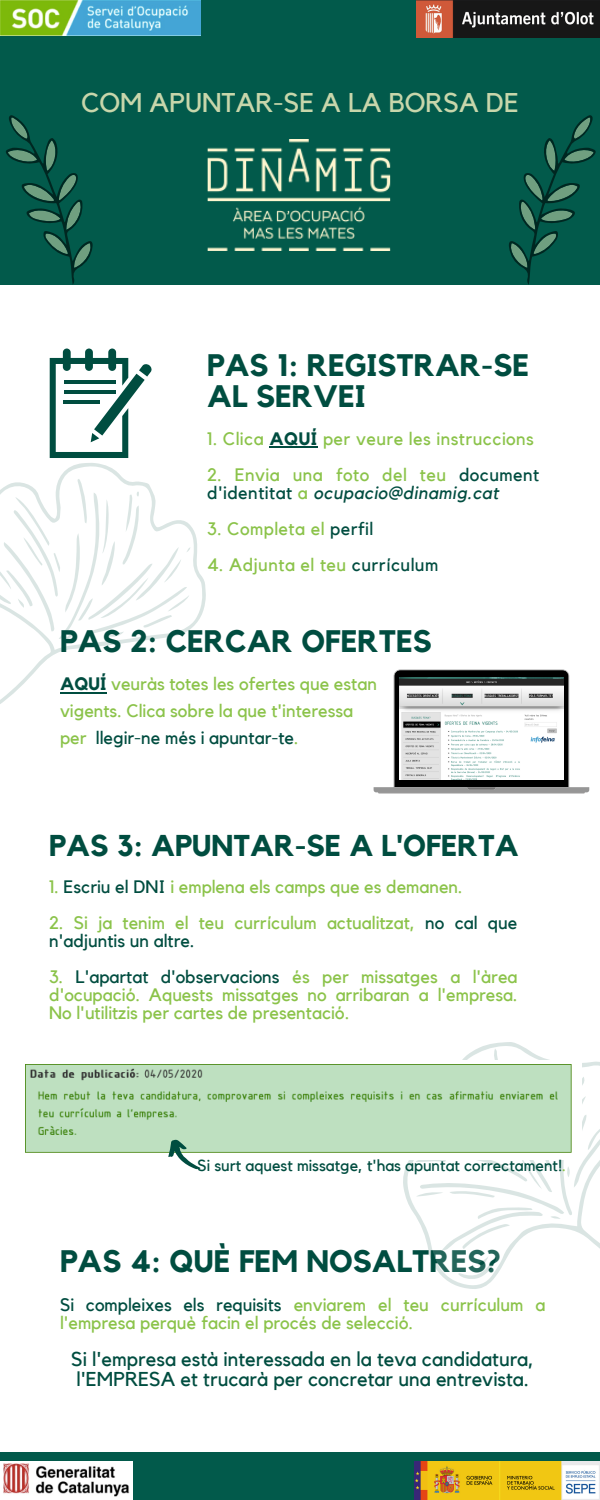
<style>
.page{position:relative;width:600px;height:1500px;background:#fff}
.page>*{position:absolute;margin:0;border:0;box-sizing:border-box;transform-origin:0 0}
.t1{font:700 31px/30.8px "Kollektif";color:#004d40}
.t2{font:700 30px "Kollektif";color:#004d40}
.t3{font:27px "Kollektif";color:#c8d6ab}
.t4{font:20px/19.5px "Kollektif";color:#004d40}
.t5{font:18px/18px "Kollektif";color:#8bc34a}
.t6{font:18px/18px "Kollektif";letter-spacing:.025em;color:#8bc34a}
.t7{font:16px "Kollektif";color:#004d40}
.s1{font-weight:700;color:#004d40}
.s2{color:#004d40}
.s3{font-style:italic;color:#004d40}
.s4{color:#8bc34a}
</style>
<div class="page">
<div style="left:0;top:0;width:600px;height:285px;background:#025a4b"></div>
<div style="left:0;top:1452px;width:600px;height:48px;background:#025a4b"></div>
<img style="left:0;top:0;width:201px;height:36px">
<img style="left:0;top:1462px;width:133px;height:38px">
<img style="left:417px;top:0;width:183px;height:38px">
<img style="left:207px;top:140px;width:184px;height:110px">
<svg style="left:374px;top:670px;width:215px;height:123px"></svg>
<img style="left:400px;top:677px;width:163px;height:102px">
<svg style="left:0;top:527px;width:206px;height:177px"></svg>
<svg style="left:509px;top:115px;width:87px;height:170px"></svg>
<hr style="left:269px;top:447px;width:49px;height:1px;background:#004d40">
<svg style="left:6px;top:115px;width:87px;height:170px"></svg>
<svg style="left:403px;top:1042px;width:124px;height:247px"></svg>
<svg style="left:416px;top:1049px;width:184px;height:231px"></svg>
<img style="left:25px;top:1060px;width:556px;height:99px">
<svg style="left:162px;top:1135px;width:39px;height:35px"></svg>
<hr style="left:60px;top:692px;width:46px;height:1px;background:#004d40">
<svg style="left:0;top:349px;width:191px;height:290px"></svg>
<img style="left:415px;top:1462px;width:185px;height:38px">
<h3 class="t3" style="left:81px;top:90px;width:439px">COM APUNTAR-SE A LA BORSA DE</h3>
<h1 class="t1" style="left:207px;top:351px;width:323px">PAS 1: REGISTRAR-SE<br>AL SERVEI</h1>
<p class="t6" style="left:207px;top:430px;width:328px">1. Clica <span class="s1">AQUÍ</span> per veure les instruccions</p>
<p class="t6" style="left:207px;top:466px;width:334px">2. Envia una foto del teu <span class="s2">document d'identitat</span> a <span class="s3">ocupacio@dinamig.cat</span></p>
<p class="t6" style="left:207px;top:520px;width:168px">3. Completa el <span class="s2">perfil</span></p>
<p class="t6" style="left:207px;top:556px;width:233px">4. Adjunta el teu <span class="s2">currículum</span></p>
<h1 class="t1" style="left:60px;top:627px;width:373px">PAS 2: CERCAR OFERTES</h1>
<p class="t5" style="left:60px;top:671px;width:318px;line-height:27px"><span class="s1">AQUÍ</span> veuràs totes les ofertes que estan vigents. Clica sobre la que t'interessa per <span class="s2">llegir-ne més i apuntar-te</span>.</p>
<h2 class="t2" style="left:49px;top:832px;width:471px">PAS 3: APUNTAR-SE A L'OFERTA</h2>
<p class="t5" style="left:49px;top:879px;width:415px">1. <span class="s2">Escriu el DNI</span> i emplena els camps que es demanen.</p>
<p class="t5" style="left:49px;top:915px;width:470px">2. Si ja tenim el teu currículum actualitzat, <span class="s2">no cal que n'adjuntis un altre.</span></p>
<p class="t5" style="left:49px;top:969px;width:470px;text-align:justify">3. <span class="s2">L'apartat d'observacions</span> és per missatges a l'àrea d'ocupació. Aquests missatges no arribaran a l'empresa.<br>No l'utilitzis per cartes de presentació.</p>
<p class="t7" style="left:198px;top:1158px;width:370px">Si surt aquest missatge, t'has apuntat correctament!<span class="s4">.</span></p>
<h1 class="t1" style="left:60px;top:1247px;width:443px">PAS 4: QUÈ FEM NOSALTRES?</h1>
<p class="t5" style="left:60px;top:1296px;width:487px"><span class="s2">Si compleixes els requisits</span> enviarem el teu currículum a l'empresa perquè facin el procés de selecció.</p>
<p class="t4" style="left:71px;top:1350px;width:464px">Si l'empresa està interessada en la teva candidatura, l'EMPRESA et trucarà per concretar una entrevista.</p>
</div>
